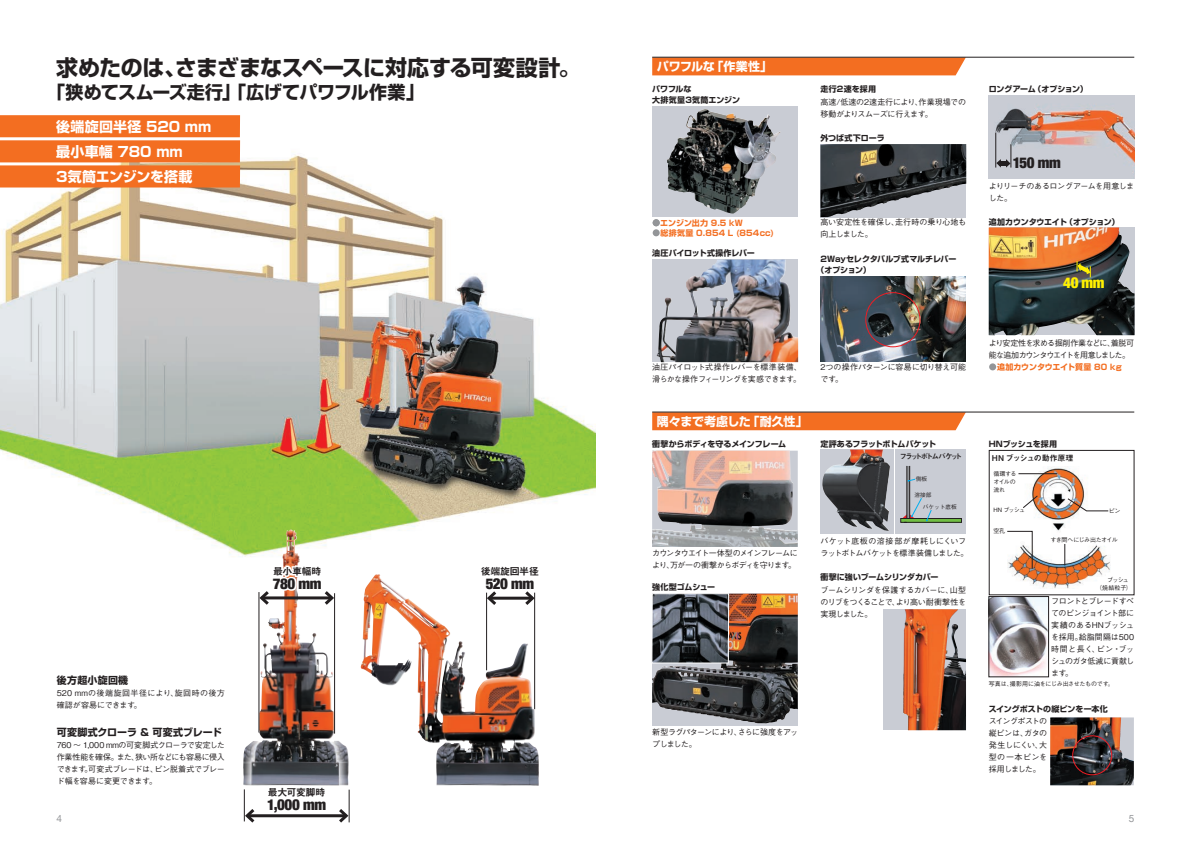
<style>
.page{position:relative;width:1191px;height:842px;background:#fff}
.page>*{position:absolute;margin:0;border:0;box-sizing:border-box;transform-origin:0 0}
.t1{font:700 22px "Shin Go Pro";letter-spacing:-.02em;color:#231f20}
.t2{font:700 18px "Shin Go Pro";letter-spacing:-.01em;color:#231f20}
.t3{font:900 condensed 15px "Helvetica Neue";letter-spacing:-.025em;color:#231f20}
.t4{font:900 condensed 15px "Helvetica Neue";color:#fff101}
.t5{font:700 14px/25.1px "Shin Go Pro";color:#fff}
.t6{font:700 12px "Shin Go Pro";letter-spacing:-.025em;color:#fff}
.t7{font:10px "Midashi Go Pro MB31";letter-spacing:-.04em;color:#231f20}
.t8{font:700 10px "Shin Go Pro";color:#231f20}
.t9{font:700 10px "Shin Go Pro";letter-spacing:.02em;color:#231f20}
.t10{font:10px "Helvetica Neue";color:#939598}
.t11{font:500 8px/12px "Gothic BBB Pro";letter-spacing:-.045em;color:#231f20;text-align:justify}
.t12{font:700 8px/11px "Shin Go Pro";letter-spacing:-.015em;color:#231f20}
.t13{font:500 8px/12px "Gothic BBB Pro";letter-spacing:-.095em;color:#231f20}
.t14{font:500 8px/12px "Gothic BBB Pro";letter-spacing:-.08em;color:#231f20}
.t15{font:500 8px/12px "Gothic BBB Pro";letter-spacing:.035em;color:#231f20}
.t16{font:700 8px/9.9px "Shin Go Pro";letter-spacing:.015em;color:#f36e21}
.t17{font:500 8px/12px "Gothic BBB Pro";letter-spacing:-.025em;color:#231f20}
.t18{font:500 8px/12px "Gothic BBB Pro";letter-spacing:-.075em;color:#231f20}
.t19{font:700 8px/11px "Shin Go Pro";letter-spacing:.005em;color:#231f20}
.t20{font:500 8px/12px "Gothic BBB Pro";letter-spacing:-.02em;color:#231f20}
.t21{font:700 8px "Shin Go Pro";letter-spacing:-.015em;color:#f36e21}
.t22{font:700 8px "Shin Go Pro";letter-spacing:-.035em;color:#231f20}
.t23{font:8px "Midashi Go Pro MB31";letter-spacing:-.035em;color:#231f20}
.t24{font:700 8px "Shin Go Pro";letter-spacing:.025em;color:#231f20}
.t25{font:7.2px "Midashi Go MB31 Adobe Japan 1 2";letter-spacing:-.225em;color:#231f20}
.t26{font:500 6px/8px "Gothic BBB Pro";letter-spacing:-.045em;color:#231f20}
.t27{font:500 6px "Gothic BBB Pro";letter-spacing:-.065em;color:#231f20}
.t28{font:500 6px/8px "Gothic BBB Pro";letter-spacing:-.07em;color:#231f20}
.t29{font:5.7px/12.3px "Gothic BBB Medium Adobe Japan 1 2";color:#231f20}
.s1{font-family:"Helvetica Neue";font-weight:400}
</style>
<div class="page">
<img style="left:0;top:115px;width:595px;height:703px">
<div style="left:652px;top:58px;width:313px;height:17px;background:#f36e21"></div>
<hr style="left:652px;top:57px;width:482px;height:1px;background:#231f20">
<svg style="left:652px;top:412px;width:313px;height:18px;background:#ec6e25"></svg>
<hr style="left:652px;top:411px;width:482px;height:1px;background:#231f20">
<div style="left:0;top:115px;width:240px;height:22px;background:#f36e21"></div>
<div style="left:0;top:140px;width:240px;height:22px;background:#f36e21"></div>
<div style="left:0;top:165px;width:240px;height:22px;background:#f36e21"></div>
<div style="left:652px;top:260px;width:146px;height:102px;background:#c9ccd4"></div>
<img style="left:656px;top:260px;width:142px;height:102px">
<img style="left:988px;top:95px;width:146px;height:84px">
<img style="left:652px;top:451px;width:145px;height:96px">
<div style="left:895px;top:450px;width:71px;height:84px;background:#c9ccd4"></div>
<svg style="left:900px;top:465px;width:62px;height:58px"></svg>
<div style="left:820px;top:450px;width:74px;height:84px;background:#c9ccd4"></div>
<img style="left:822px;top:450px;width:67px;height:81px">
<div style="left:884px;top:609px;width:82px;height:121px;background:#c9ccd4"></div>
<img style="left:903px;top:609px;width:63px;height:121px">
<hr style="left:349px;top:790px;width:1px;height:32px;background:#231f20">
<img style="left:361px;top:574px;width:66px;height:167px">
<hr style="left:534px;top:593px;width:1px;height:116px;background:#231f20">
<hr style="left:486px;top:593px;width:1px;height:77px;background:#231f20">
<hr style="left:489px;top:597px;width:43px;height:3px;background:#231f20">
<svg style="left:522px;top:588px;width:15px;height:20px"></svg>
<svg style="left:484px;top:588px;width:15px;height:20px"></svg>
<img style="left:259px;top:530px;width:31px;height:188px">
<hr style="left:334px;top:593px;width:1px;height:141px;background:#231f20">
<hr style="left:258px;top:592px;width:1px;height:140px;background:#231f20">
<hr style="left:247px;top:814px;width:99px;height:3px;background:#231f20">
<svg style="left:336px;top:806px;width:15px;height:17px"></svg>
<svg style="left:243px;top:806px;width:15px;height:17px"></svg>
<svg style="left:257px;top:560px;width:79px;height:48px"></svg>
<hr style="left:244px;top:789px;width:1px;height:32px;background:#231f20">
<img style="left:820px;top:277px;width:145px;height:84px">
<div style="left:865px;top:292px;width:55px;height:55px;border:1px solid #ee1d23;border-radius:50%"></div>
<img style="left:820px;top:144px;width:146px;height:73px">
<img style="left:988px;top:227px;width:146px;height:108px">
<svg style="left:652px;top:106px;width:145px;height:110px;background:#b8bbc3"></svg>
<img style="left:667px;top:109px;width:79px;height:105px">
<img style="left:652px;top:594px;width:145px;height:130px">
<svg style="left:651px;top:593px;width:78px;height:71px;background:#525860"></svg>
<img style="left:1050px;top:717px;width:83px;height:68px">
<img style="left:1012px;top:466px;width:98px;height:123px">
<hr style="left:1018px;top:473px;width:39px;height:1px;background:#231f20">
<svg style="left:1021px;top:494px;width:17px;height:15px"></svg>
<svg style="left:1066px;top:497px;width:43px;height:15px"></svg>
<svg style="left:1064px;top:544px;width:1px;height:21px"></svg>
<svg style="left:1007px;top:530px;width:26px;height:40px"></svg>
<img style="left:990px;top:598px;width:56px;height:77px">
<div style="left:988px;top:596px;width:60px;height:81px;border:1px solid #231f20"></div>
<hr style="left:995px;top:133px;width:1px;height:35px;background:#231f20">
<svg style="left:1076px;top:261px;width:14px;height:16px"></svg>
<svg style="left:996px;top:144px;width:15px;height:24px"></svg>
<div style="left:1072px;top:735px;width:40px;height:40px;border:1px solid #ee1d23;border-radius:50%"></div>
<div style="left:652px;top:219px;width:7px;height:7px;background:#939598;border-radius:50%"></div>
<div style="left:652px;top:229px;width:7px;height:7px;background:#939598;border-radius:50%"></div>
<div style="left:989px;top:363px;width:7px;height:7px;background:#939598;border-radius:50%"></div>
<h1 class="t1" style="left:56px;top:50px;width:525px">求めたのは、さまざまなスペースに対応する可変設計。</h1>
<h2 class="t2" style="left:47px;top:78px;width:378px">「狭めてスムーズ走行」「広げてパワフル作業」</h2>
<h3 class="t5" style="left:56px;top:112px;width:157px">後端旋回半径 520 mm最小車幅 780 mm<br>3気筒エンジンを搭載</h3>
<p class="t9" style="left:57px;top:672px;width:73px">後方超小旋回機</p>
<p class="t15" style="left:57px;top:686px;width:170px">520 mmの後端旋回半径により、旋回時の後方確認が容易にできます。</p>
<p class="t8" style="left:57px;top:724px;width:167px">可変脚式クローラ &amp; 可変式ブレード</p>
<p class="t11" style="left:57px;top:738px;width:170px">760 ～ 1,000 mmの可変脚式クローラで安定した作業性能を確保。また、狭い所などにも容易に侵入できます。可変式ブレードは、ピン脱着式でブレード幅を容易に変更できます。</p>
<p class="t7" style="left:273px;top:563px;width:50px">最小車幅時</p>
<h3 class="t3" style="left:273px;top:574px;width:50px">780 mm</h3>
<p class="t7" style="left:268px;top:784px;width:59px">最大可変脚時</p>
<h3 class="t3" style="left:267px;top:795px;width:60px">1,000 mm</h3>
<p class="t7" style="left:481px;top:563px;width:60px">後端旋回半径</p>
<h3 class="t3" style="left:486px;top:574px;width:50px">520 mm</h3>
<h3 class="t6" style="left:657px;top:57px;width:117px">パワフルな「作業性」</h3>
<p class="t19" style="left:652px;top:82px;width:90px">パワフルな<br>大排気量3気筒エンジン</p>
<p class="t16" style="left:660px;top:217px;width:115px">エンジン出力 9.5 kW<br>総排気量 0.854 L (854cc)</p>
<p class="t12" style="left:652px;top:247px;width:104px">油圧パイロット式操作レバー</p>
<p class="t24" style="left:820px;top:82px;width:57px">走行2速を採用</p>
<p class="t11" style="left:820px;top:95px;width:147px">高速/低速の2速走行により、作業現場での移動がよりスムーズに行えます。</p>
<p class="t19" style="left:820px;top:132px;width:66px">外つば式下ローラ</p>
<p class="t17" style="left:820px;top:215px;width:147px">高い安定性を確保し、走行時の乗り心地も向上しました。</p>
<p class="t12" style="left:816px;top:252px;width:141px;text-indent:4px">2Wayセレクタバルブ式マルチレバー（オプション）</p>
<p class="t11" style="left:652px;top:360px;width:151px">油圧パイロット式操作レバーを標準装備、滑らかな操作フィーリングを実感できます。</p>
<h3 class="t6" style="left:657px;top:411px;width:152px">隅々まで考慮した「耐久性」</h3>
<p class="t12" style="left:652px;top:438px;width:135px">衝撃からボディを守るメインフレーム</p>
<p class="t14" style="left:652px;top:546px;width:147px">カウンタウエイト一体型のメインフレームにより、万が一の衝撃からボディを守ります。</p>
<p class="t12" style="left:652px;top:581px;width:65px">強化型ゴムシュー</p>
<p class="t20" style="left:820px;top:360px;width:147px">2つの操作パターンに容易に切り替え可能です。</p>
<p class="t22" style="left:820px;top:437px;width:117px">定評あるフラットボトムバケット</p>
<p class="t25" style="left:900px;top:452px;width:64px">フラットボトムバケット</p>
<p class="t29" style="left:916px;top:473px;width:13px">側板</p>
<p class="t29" style="left:923px;top:488px;width:36px;text-indent:-8px">溶接部<br>バケット底板</p>
<p class="t11" style="left:820px;top:534px;width:150px">バケット底板の溶接部が摩耗しにくいフラットボトムバケットを標準装備しました。</p>
<p class="t12" style="left:820px;top:571px;width:120px">衝撃に強いブームシリンダカバー</p>
<p class="t11" style="left:820px;top:583px;width:147px">ブームシリンダを保護するカバーに、山型のリブをつくることで、より高い耐衝撃性を実現しました。</p>
<p class="t18" style="left:652px;top:725px;width:147px">新型ラグパターンにより、さらに強度をアップしました。</p>
<p class="t12" style="left:988px;top:82px;width:101px">ロングアーム（オプション）</p>
<h3 class="t3" style="left:1013px;top:154px;width:49px">150 mm</h3>
<p class="t11" style="left:988px;top:179px;width:147px">よりリーチのあるロングアームを用意しました。</p>
<p class="t12" style="left:988px;top:215px;width:132px">追加カウンタウエイト（オプション）</p>
<h3 class="t4" style="left:1063px;top:274px;width:43px">40 mm</h3>
<p class="t13" style="left:988px;top:336px;width:147px">より安定性を求める掘削作業などに、着脱可能な追加カウンタウエイトを用意しました。</p>
<p class="t21" style="left:997px;top:360px;width:126px">追加カウンタウエイト質量 80 kg</p>
<p class="t12" style="left:988px;top:437px;width:70px">HNブッシュを採用</p>
<p class="t23" style="left:992px;top:452px;width:83px">HN ブッシュの動作原理</p>
<p class="t26" style="left:993px;top:469px;width:25px">循環するオイルの流れ</p>
<p class="t26" style="left:993px;top:505px;width:33px"><span class="s1">HN</span> ブッシュ</p>
<p class="t26" style="left:1108px;top:506px;width:13px">ピン</p>
<p class="t27" style="left:1050px;top:535px;width:69px">すき間へにじみ出たオイル</p>
<p class="t26" style="left:993px;top:526px;width:13px">空孔</p>
<p class="t28" style="left:1096px;top:575px;width:37px;text-indent:11px">ブッシュ（焼結粒子）</p>
<p class="t11" style="left:1051px;top:593px;width:85px">フロントとブレードすべてのピンジョイント部に実績のあるHNブッシュを採用。給脂間隔は500時間と長く、ピン・ブッシュのガタ低減に貢献します。</p>
<p class="t26" style="left:988px;top:679px;width:127px">写真は、撮影用に油をにじみ出させたものです。</p>
<p class="t12" style="left:988px;top:703px;width:121px">スイングポストの縦ピンを一本化</p>
<p class="t11" style="left:988px;top:714px;width:60px">スイングポストの縦ピンは、ガタの発生しにくい、大型の一本ピンを採用しました。</p>
<p class="t10" style="left:56px;top:813px;width:7px">4</p>
<p class="t10" style="left:1129px;top:813px;width:7px">5</p>
</div>
